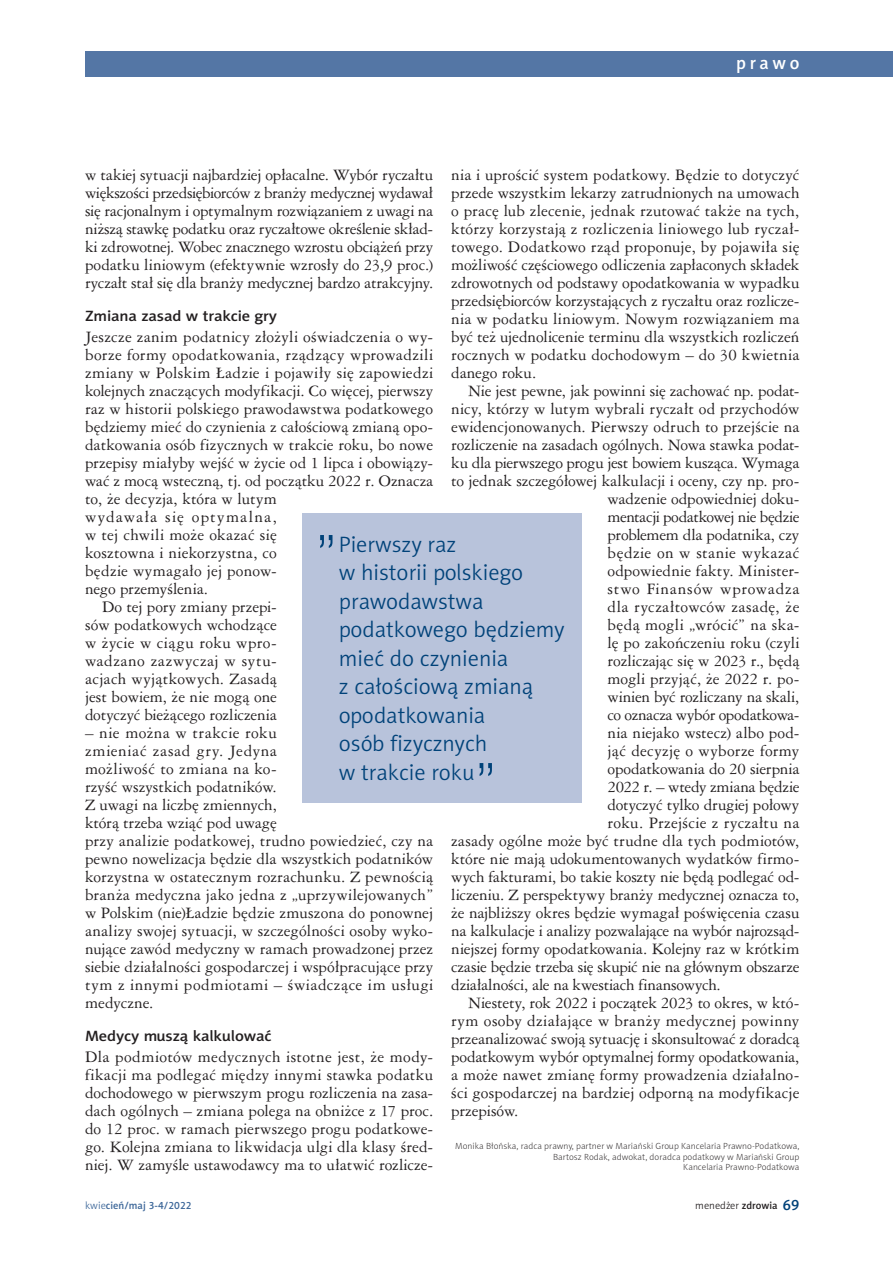
<style>
.page{position:relative;width:893px;height:1263px;background:#fff}
.page>*{position:absolute;margin:0;border:0;box-sizing:border-box;transform-origin:0 0}
.Wybicie{font:52.5px "Swis 721 Lt PL";color:#004279}
.Wybicie-2{font:22.5px/28.5px "Naomi Sans EFN Light";color:#004279}
.Belka_prawa{font:18px "Naomi Sans EFN Medium";letter-spacing:.2em;color:#fff}
.tekst{font:15px/18px "Ameri Garmnd PL";color:#231f20;text-align:justify}
.tekst_bez_wciecia{font:15px/18px "Ameri Garmnd PL";letter-spacing:.01em;color:#231f20;text-align:justify}
.tekst-2{font:15px "Ameri Garmnd PL";letter-spacing:-.02em;color:#231f20}
.tekst-3{font:15px "Ameri Garmnd PL";letter-spacing:.02em;color:#231f20}
.tekst-4{font:15px "Ameri Garmnd PL";letter-spacing:-.025em;color:#231f20}
.srodtytul_1{font:15px "Naomi Sans EFN Medium";letter-spacing:-.01em;color:#231f20;scale:1.1 1}
.tekst-5{font:15px "Ameri Garmnd PL";letter-spacing:.025em;color:#231f20}
.tekst-6{font:15px "Ameri Garmnd PL";letter-spacing:.035em;color:#231f20}
.tekst-7{font:15px "Ameri Garmnd PL";letter-spacing:.05em;color:#231f20}
.t1{font:10.5px "Naomi Sans EFN Medium";color:#3d6799}
.t2{font:10.5px "Naomi Sans EFN Light";color:#231f20}
.autor_gora_1{font:9px/10.5px "Naomi Sans EFN Thin";letter-spacing:.01em;color:#231f20;text-align:right}
.s1{font-family:"Naomi Sans EFN Light"}
.s2{font-family:"Naomi Sans EFN Medium"}
.s3{font-family:"Naomi Sans EFN Medium";font-size:15px;color:#004279}
</style>
<div class="page">
<div style="left:85px;top:51px;width:808px;height:26px;background:#5476a5"></div>
<div style="left:302px;top:512px;width:280px;height:290px;background:#b8c3db"></div>
<p class="Belka_prawa" style="left:736px;top:52px;width:65px">prawo</p>
<p class="tekst_bez_wciecia" style="left:85px;top:165px;width:350px">w takiej sytuacji najbardziej opłacalne. Wybór ryczałtu większości przedsiębiorców z branży medycznej wydawał się racjonalnym i optymalnym rozwiązaniem z uwagi na niższą stawkę podatku oraz ryczałtowe określenie skład&shy;ki zdrowotnej. Wobec znacznego wzrostu obciążeń przy podatku liniowym (efektywnie wzrosły do 23,9 proc.) ryczałt stał się dla branży medycznej bardzo atrakcyjny.</p>
<p class="srodtytul_1" style="left:85px;top:307px;width:176px">Zmiana zasad w trakcie gry</p>
<p class="tekst_bez_wciecia" style="left:85px;top:327px;width:350px;text-align:left">Jeszcze zanim podatnicy złożyli oświadczenia o wy&shy;borze formy opodatkowania, rządzący wprowadzili zmiany w Polskim Ładzie i pojawiły się zapowiedzi kolejnych znaczących modyfikacji. Co więcej, pierwszy raz w historii polskiego prawodawstwa podatkowego będziemy mieć do czynienia z całościową zmianą opo&shy;datkowania osób fizycznych w trakcie roku, bo nowe przepisy miałyby wejść w życie od 1 lipca i obowiązy&shy;wać z mocą wsteczną, tj. od początku 2022 r. Oznacza to, że decyzja, która w lutym<br>wydawała się optymalna,<br>w tej chwili może okazać się<br>kosztowna i niekorzystna, co<br>będzie wymagało jej ponow-<br>nego przemyślenia.</p>
<p class="tekst" style="left:85px;top:597px;width:193px;text-indent:17px">Do tej pory zmiany przepi&shy;sów podatkowych wchodzące w życie w ciągu roku wpro&shy;wadzano zazwyczaj w sytu&shy;acjach wyjątkowych. Zasadą jest bowiem, że nie mogą one dotyczyć bieżącego rozliczenia</p>
<p class="tekst" style="left:85px;top:723px;width:350px;text-align:left">– nie można w trakcie roku<br>zmieniać zasad gry. Jedyna<br>możliwość to zmiana na ko-<br>rzyść wszystkich podatników.<br>Z uwagi na liczbę zmiennych,<br>którą trzeba wziąć pod uwagę<br>przy analizie podatkowej, trudno powiedzieć, czy na pewno nowelizacja będzie dla wszystkich podatników korzystna w ostatecznym rozrachunku. Z pewnością branża medyczna jako jedna z „uprzywilejowanych” w Polskim (nie)Ładzie będzie zmuszona do ponownej analizy swojej sytuacji, w szczególności osoby wyko&shy;nujące zawód medyczny w ramach prowadzonej przez siebie działalności gospodarczej i współpracujące przy tym z innymi podmiotami – świadczące im usługi medyczne.</p>
<p class="srodtytul_1" style="left:85px;top:1027px;width:171px">Medycy muszą kalkulować</p>
<p class="tekst_bez_wciecia" style="left:85px;top:1047px;width:350px">Dla podmiotów medycznych istotne jest, że mody&shy;fikacji ma podlegać między innymi stawka podatku dochodowego w pierwszym progu rozliczenia na zasa&shy;dach ogólnych – zmiana polega na obniżce z 17 proc. do 12 proc. w ramach pierwszego progu podatkowe&shy;go. Kolejna zmiana to likwidacja ulgi dla klasy śred&shy;niej. W zamyśle ustawodawcy ma to ułatwić rozlicze-</p>
<p class="tekst_bez_wciecia" style="left:451px;top:165px;width:350px">nia i uprościć system podatkowy. Będzie to dotyczyć przede wszystkim lekarzy zatrudnionych na umowach o pracę lub zlecenie, jednak rzutować także na tych, którzy korzystają z rozliczenia liniowego lub ryczał&shy;towego. Dodatkowo rząd proponuje, by pojawiła się możliwość częściowego odliczenia zapłaconych składek zdrowotnych od podstawy opodatkowania w wypadku przedsiębiorców korzystających z ryczałtu oraz rozlicze&shy;nia w podatku liniowym. Nowym rozwiązaniem ma być też ujednolicenie terminu dla wszystkich rozliczeń rocznych w podatku dochodowym – do 30 kwietnia danego roku.</p>
<p class="tekst" style="left:468px;top:381px;width:333px">Nie jest pewne, jak powinni się zachować np. podat-</p>
<p class="tekst" style="left:451px;top:399px;width:350px">nicy, którzy w lutym wybrali ryczałt od przychodów</p>
<p class="tekst" style="left:451px;top:417px;width:350px">ewidencjonowanych. Pierwszy odruch to przejście na</p>
<p class="tekst" style="left:451px;top:435px;width:350px">rozliczenie na zasadach ogólnych. Nowa stawka podat-</p>
<p class="tekst-2" style="left:451px;top:453px;width:350px">ku dla pierwszego progu jest bowiem kusząca. Wymaga</p>
<p class="tekst" style="left:451px;top:471px;width:350px">to jednak szczegółowej kalkulacji i oceny, czy np. pro-</p>
<p class="tekst" style="left:608px;top:489px;width:193px">wadzenie odpowiedniej doku-</p>
<p class="tekst-4" style="left:608px;top:507px;width:193px">mentacji podatkowej nie będzie</p>
<p class="tekst" style="left:608px;top:525px;width:193px">problemem dla podatnika, czy</p>
<p class="tekst-6" style="left:608px;top:543px;width:193px">będzie on w stanie wykazać</p>
<p class="tekst" style="left:608px;top:561px;width:193px">odpowiednie fakty. Minister-</p>
<p class="tekst-7" style="left:608px;top:579px;width:193px">stwo Finansów wprowadza</p>
<p class="tekst-5" style="left:608px;top:597px;width:193px">dla ryczałtowców zasadę, że</p>
<p class="tekst-3" style="left:608px;top:615px;width:193px">będą mogli „wrócić” na ska-</p>
<p class="tekst" style="left:608px;top:633px;width:193px">lę po zakończeniu roku (czyli</p>
<p class="tekst" style="left:608px;top:651px;width:193px">rozliczając się w 2023 r., będą</p>
<p class="tekst" style="left:608px;top:669px;width:193px">mogli przyjąć, że 2022 r. po-</p>
<p class="tekst" style="left:608px;top:687px;width:193px">winien być rozliczany na skali,</p>
<p class="tekst-4" style="left:608px;top:705px;width:193px">co oznacza wybór opodatkowa-</p>
<p class="tekst" style="left:608px;top:723px;width:193px">nia niejako wstecz) albo pod-</p>
<p class="tekst-3" style="left:608px;top:741px;width:193px">jąć decyzję o wyborze formy</p>
<p class="tekst" style="left:608px;top:759px;width:193px">opodatkowania do 20 sierpnia</p>
<p class="tekst" style="left:608px;top:777px;width:193px">2022 r. – wtedy zmiana będzie</p>
<p class="tekst" style="left:608px;top:795px;width:193px">dotyczyć tylko drugiej połowy</p>
<p class="tekst-3" style="left:608px;top:813px;width:193px">roku. Przejście z ryczałtu na</p>
<p class="tekst" style="left:451px;top:831px;width:350px">zasady ogólne może być trudne dla tych podmiotów,</p>
<p class="tekst" style="left:451px;top:849px;width:350px">które nie mają udokumentowanych wydatków firmo-</p>
<p class="tekst" style="left:451px;top:867px;width:350px">wych fakturami, bo takie koszty nie będą podlegać od-</p>
<p class="tekst" style="left:451px;top:885px;width:350px">liczeniu. Z perspektywy branży medycznej oznacza to,</p>
<p class="tekst" style="left:451px;top:903px;width:350px">że najbliższy okres będzie wymagał poświęcenia czasu</p>
<p class="tekst" style="left:451px;top:921px;width:350px">na kalkulacje i analizy pozwalające na wybór najrozsąd-</p>
<p class="tekst" style="left:451px;top:939px;width:350px">niejszej formy opodatkowania. Kolejny raz w krótkim</p>
<p class="tekst-2" style="left:451px;top:957px;width:350px">czasie będzie trzeba się skupić nie na głównym obszarze</p>
<p class="tekst" style="left:451px;top:975px;width:271px">działalności, ale na kwestiach finansowych.</p>
<p class="tekst" style="left:451px;top:993px;width:350px;text-indent:17px">Niestety, rok 2022 i początek 2023 to okres, w któ&shy;rym osoby działające w branży medycznej powinny przeanalizować swoją sytuację i skonsultować z doradcą podatkowym wybór optymalnej formy opodatkowania, a może nawet zmianę formy prowadzenia działalno&shy;ści gospodarczej na bardziej odporną na modyfikacje przepisów.</p>
<p class="autor_gora_1" style="left:455px;top:1141px;width:346px">Monika Błońska, radca prawny, partner w Mariański Group Kancelaria Prawno-Podatkowa,</p>
<p class="autor_gora_1" style="left:553px;top:1151px;width:248px">Bartosz Rodak, adwokat, doradca podatkowy w Mariański Group<br>Kancelaria Prawno-Podatkowa</p>
<p class="Wybicie" style="left:315px;top:521px;width:24px">”</p>
<p class="Wybicie-2" style="left:339px;top:530px;width:227px">Pierwszy raz<br>w historii polskiego prawodawstwa podatkowego będziemy mieć do czynienia<br>z całościową zmianą opodatkowania<br>osób fizycznych<br>w trakcie roku</p>
<p class="Wybicie" style="left:475px;top:749px;width:24px">”</p>
<p class="t1" style="left:85px;top:1199px;width:108px"><span class="s1">kwie</span>cień/maj 3-4/2022</p>
<p class="t2" style="left:695px;top:1199px;width:106px">menedżer <span class="s2">zdrowia</span> <span class="s3">69</span></p>
</div>
